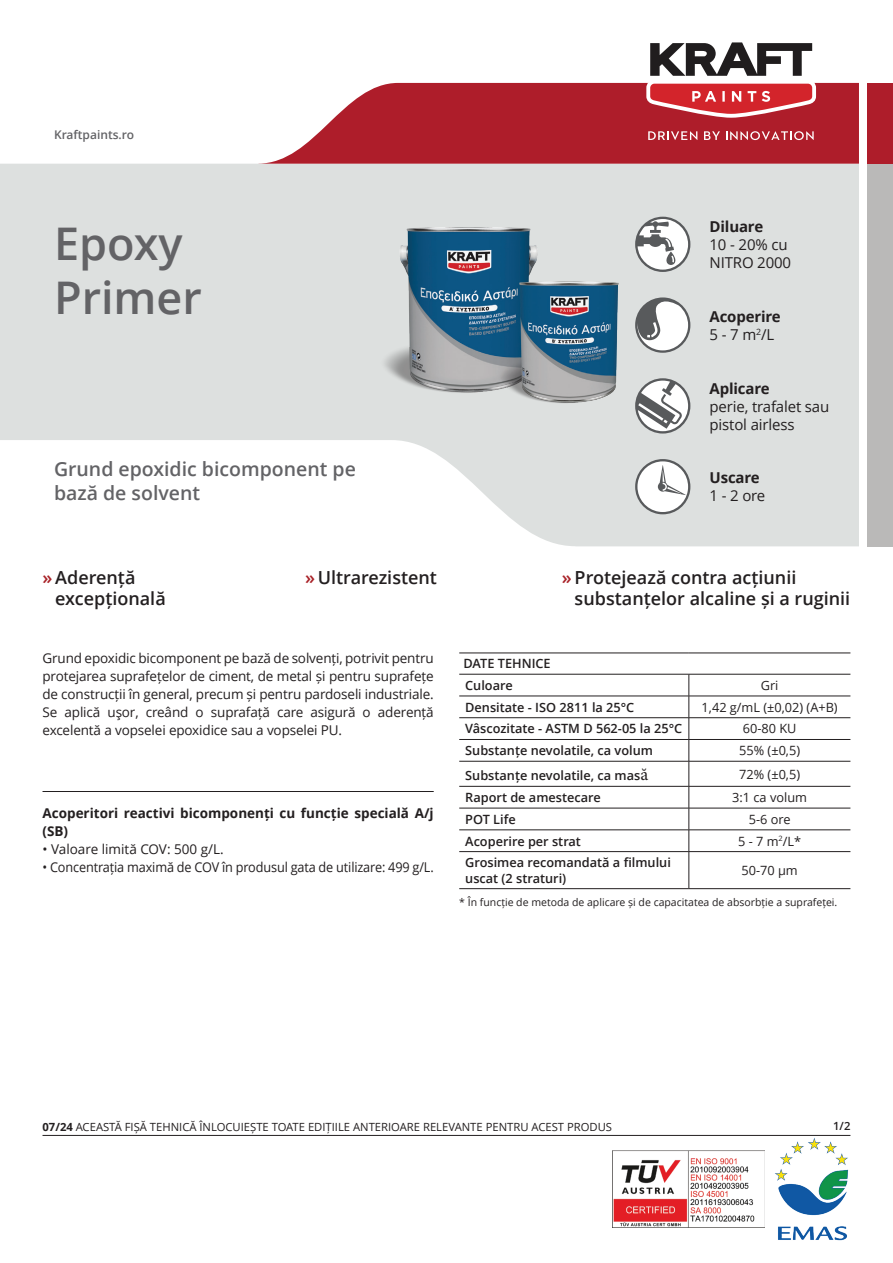
<style>
.page{position:relative;width:893px;height:1263px;background:#fff}
.page>*{position:absolute;margin:0;border:0;box-sizing:border-box;transform-origin:0 0}
.t1{font:600 45px/54px "Open Sans";color:#636366}
.t2{font:600 19.5px/23.4px "Open Sans";color:#636366}
.t3{font:600 18px/21px "Open Sans";color:#231f20}
.t4{font:15px/18px "Open Sans";letter-spacing:-.01em;color:#231f20}
.t5{font:700 15px/18px "Open Sans";letter-spacing:-.01em;color:#231f20}
.t6{font:13.5px/18px "Open Sans";letter-spacing:-.01em;color:#231f20;text-align:justify}
.t7{font:13.5px "Open Sans";letter-spacing:-.01em;color:#231f20;scale:.94 1}
.t8{font:700 13.5px/18px "Open Sans";color:#231f20}
.t9{font:600 12.75px/21.5px "Open Sans";color:#231f20}
.t10{font:12.75px "Open Sans";color:#231f20}
.t11{font:600 12px "Open Sans";color:#636366}
.t12{font:11.25px "Open Sans";color:#231f20}
.t13{font:600 11.25px "Open Sans";color:#231f20}
.t14{font:10.5px "Open Sans";color:#231f20}
.s1{font-weight:400}
.s2{color:#a92228}
.s3{font-family:"Minion Pro";font-weight:400;font-size:18px}
.s4{font-weight:700}
</style>
<div class="page">
<svg style="left:0;top:164px;width:859px;height:382px;fill:#dde0df"></svg>
<svg style="left:259px;top:83px;width:600px;height:81px;background:#b93d48"></svg>
<div style="left:867px;top:83px;width:26px;height:81px;background:#ae1d2a"></div>
<div style="left:867px;top:164px;width:26px;height:382px;background:#bab9b8"></div>
<svg style="left:642px;top:42px;width:178px;height:80px"></svg>
<svg style="left:648px;top:131px;width:49px;height:9px"></svg>
<svg style="left:704px;top:131px;width:16px;height:9px"></svg>
<svg style="left:726px;top:131px;width:88px;height:9px"></svg>
<svg style="left:640px;top:297px;width:50px;height:56px"></svg>
<svg style="left:635px;top:459px;width:55px;height:55px"></svg>
<svg style="left:640px;top:378px;width:50px;height:55px"></svg>
<svg style="left:640px;top:217px;width:50px;height:55px"></svg>
<img style="left:612px;top:1150px;width:152px;height:77px">
<img style="left:775px;top:1138px;width:74px;height:103px">
<hr style="left:43px;top:1135px;width:807px;height:1px;background:#231f20">
<hr style="left:43px;top:791px;width:391px;height:1px;background:#231f20">
<hr style="left:459px;top:674px;width:230px;height:1px;background:#231f20">
<hr style="left:689px;top:674px;width:161px;height:1px;background:#231f20">
<hr style="left:459px;top:696px;width:230px;height:1px;background:#231f20">
<hr style="left:689px;top:696px;width:161px;height:1px;background:#231f20">
<hr style="left:459px;top:717px;width:230px;height:1px;background:#231f20">
<hr style="left:689px;top:717px;width:161px;height:1px;background:#231f20">
<hr style="left:459px;top:739px;width:230px;height:1px;background:#231f20">
<hr style="left:689px;top:739px;width:161px;height:1px;background:#231f20">
<hr style="left:459px;top:761px;width:230px;height:1px;background:#231f20">
<hr style="left:689px;top:761px;width:161px;height:1px;background:#231f20">
<hr style="left:459px;top:786px;width:230px;height:1px;background:#231f20">
<hr style="left:689px;top:786px;width:161px;height:1px;background:#231f20">
<hr style="left:459px;top:808px;width:230px;height:1px;background:#231f20">
<hr style="left:689px;top:808px;width:161px;height:1px;background:#231f20">
<hr style="left:459px;top:829px;width:230px;height:1px;background:#231f20">
<hr style="left:689px;top:829px;width:161px;height:1px;background:#231f20">
<svg style="left:689px;top:674px;width:1px;height:177px"></svg>
<hr style="left:459px;top:851px;width:230px;height:1px;background:#231f20">
<hr style="left:689px;top:851px;width:161px;height:1px;background:#231f20">
<hr style="left:689px;top:852px;width:1px;height:36px;background:#231f20">
<hr style="left:459px;top:653px;width:230px;height:1px;background:#231f20">
<hr style="left:689px;top:653px;width:161px;height:1px;background:#231f20">
<hr style="left:459px;top:888px;width:230px;height:1px;background:#231f20">
<hr style="left:689px;top:888px;width:161px;height:1px;background:#231f20">
<img style="left:380px;top:180px;width:260px;height:260px">
<p class="t11" style="left:54px;top:126px;width:82px">Kraftpaints.ro</p>
<h1 class="t1" style="left:54px;top:216px;width:149px">Epoxy<br>Primer</h1>
<h2 class="t2" style="left:54px;top:457px;width:303px">Grund epoxidic bicomponent pe bază de solvent</h2>
<p class="t5" style="left:709px;top:217px;width:55px">Diluare</p>
<p class="t4" style="left:709px;top:235px;width:83px">10 - 20% cu<br>NITRO 2000</p>
<p class="t5" style="left:709px;top:307px;width:73px">Acoperire<br><span class="s1">5 - 7 m</span><sup>2</sup><span class="s1">/L</span></p>
<p class="t5" style="left:709px;top:379px;width:62px">Aplicare</p>
<p class="t4" style="left:709px;top:397px;width:121px">perie, trafalet sau pistol airless</p>
<p class="t5" style="left:709px;top:469px;width:52px">Uscare</p>
<p class="t4" style="left:709px;top:487px;width:57px">1 - 2 ore</p>
<h3 class="t3" style="left:55px;top:566px;width:112px;text-indent:-13px"><span class="s2">»</span>Aderență excepțională</h3>
<h3 class="t3" style="left:305px;top:566px;width:133px"><span class="s2">»</span> Ultrarezistent</h3>
<h3 class="t3" style="left:575px;top:566px;width:277px;text-indent:-13px"><span class="s2">»</span>Protejează contra acțiunii substanțelor alcaline și a ruginii</h3>
<p class="t6" style="left:43px;top:649px;width:393px">Grund epoxidic bicomponent pe bază de solvenți, potrivit pentru protejarea suprafețelor de ciment, de metal și pentru suprafețe de construcții în general, precum și pentru pardoseli industriale.<br>Se aplică uşor, creând o suprafață care asigură o aderență excelentă a vopselei epoxidice sau a vopselei PU.</p>
<p class="t8" style="left:43px;top:804px;width:393px">Acoperitori reactivi bicomponenți cu funcție specială Α/j (SB)</p>
<p class="t6" style="left:43px;top:840px;width:183px">• Valoare limită COV: 500 g/L.</p>
<p class="t7" style="left:43px;top:858px;width:418px">• Concentrația maximă de COV în produsul gata de utilizare: 499 g/L.</p>
<p class="t9" style="left:463px;top:653px;width:89px">DATE TEHNICE<br>Culoare</p>
<p class="t10" style="left:761px;top:677px;width:19px">Gri</p>
<p class="t9" style="left:465px;top:696px;width:171px">Densitate - ISO 2811 la 25°C</p>
<p class="t10" style="left:702px;top:698px;width:138px">1,42 g/mL (±0,02) (A+B)</p>
<p class="t9" style="left:465px;top:718px;width:219px">Vâscozitate - ASTM D 562-05 la 25°C</p>
<p class="t10" style="left:743px;top:720px;width:55px">60-80 KU</p>
<p class="t9" style="left:465px;top:740px;width:189px">Substanțe nevolatile, ca volum</p>
<p class="t10" style="left:739px;top:742px;width:62px">55% (±0,5)</p>
<p class="t9" style="left:465px;top:765px;width:185px">Substanțe nevolatile, ca mas<span class="s3">ă</span></p>
<p class="t10" style="left:739px;top:765px;width:62px">72% (±0,5)</p>
<p class="t9" style="left:465px;top:786px;width:137px">Raport de amestecare</p>
<p class="t10" style="left:732px;top:789px;width:76px">3:1 ca volum</p>
<p class="t9" style="left:465px;top:808px;width:52px">POT Life</p>
<p class="t10" style="left:749px;top:810px;width:43px">5-6 ore</p>
<p class="t9" style="left:465px;top:830px;width:117px">Acoperire per strat</p>
<p class="t10" style="left:738px;top:832px;width:65px">5 - 7 m<sup>2</sup>/L*</p>
<p class="t9" style="left:465px;top:855px;width:207px;line-height:15.3px">Grosimea recomandată a filmului uscat (2 straturi)</p>
<p class="t10" style="left:741px;top:862px;width:58px">50-70 μm</p>
<p class="t14" style="left:459px;top:895px;width:380px">* În funcție de metoda de aplicare și de capacitatea de absorbție a suprafeței.</p>
<p class="t12" style="left:43px;top:1119px;width:571px"><span class="s4">07/24</span> ACEASTĂ FIȘĂ TEHNICĂ ÎNLOCUIEȘTE TOATE EDIȚIILE ANTERIOARE RELEVANTE PENTRU ACEST PRODUS</p>
<p class="t13" style="left:833px;top:1118px;width:19px">1/2</p>
</div>
